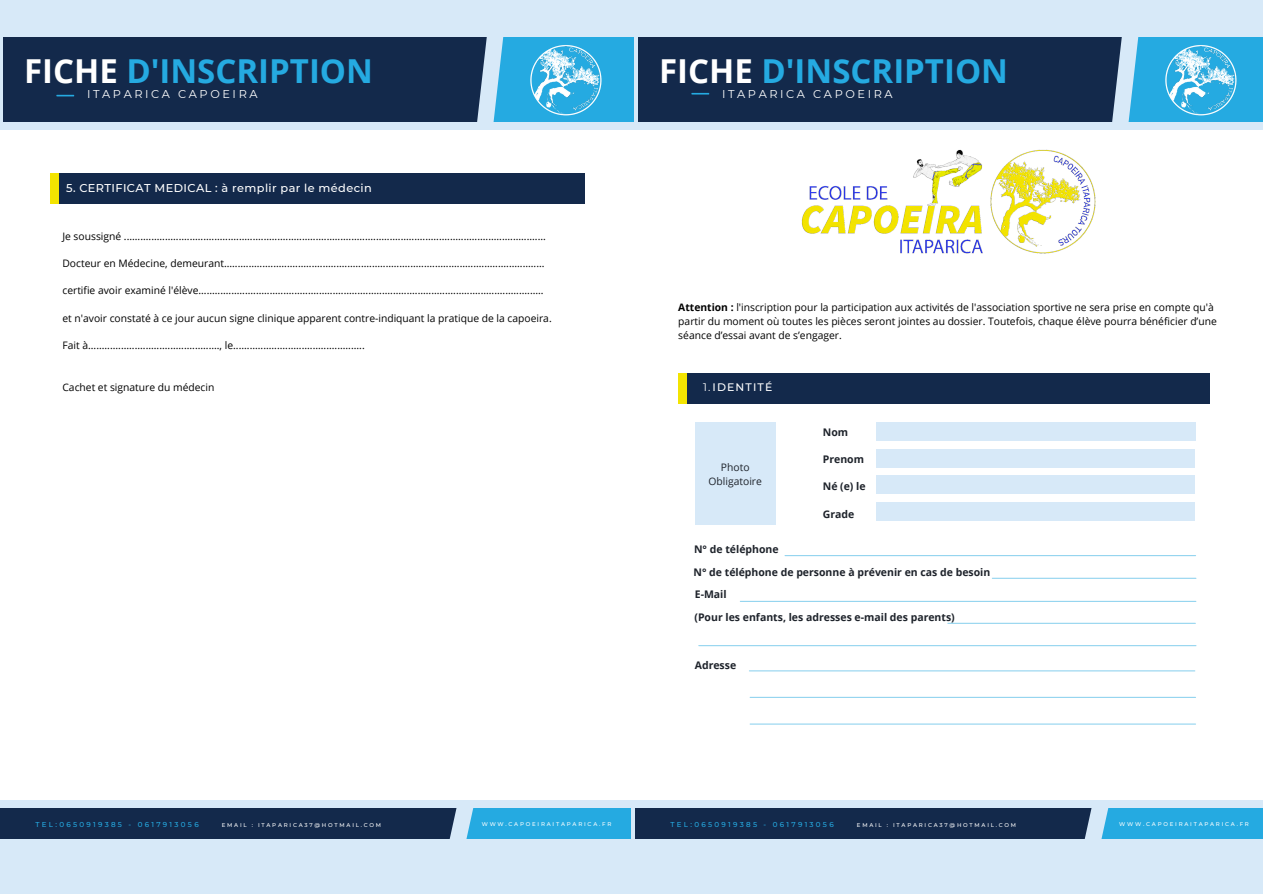
<style>
.page{position:relative;width:1263px;height:894px;background:#fff}
.page>*{position:absolute;margin:0;border:0;box-sizing:border-box;transform-origin:0 0}
.t1{font:700 33px "Open Sans";color:#25aae1}
.t2{font:11.4px "Montserrat";letter-spacing:.23em;color:#fff}
.t3{font:500 11.25px "Montserrat";letter-spacing:.035em;color:#fff}
.t4{font:500 10.95px "Montserrat";letter-spacing:.105em;color:#fff}
.t5{font:700 10.5px "Open Sans";color:#1e232b}
.t6{font:10.35px/14px "Open Sans";color:#000}
.t7{font:10.35px/14px "Open Sans";color:#1e232b;text-align:center}
.t8{font:500 7.05px "Montserrat";letter-spacing:.32em;color:#25aae1}
.t9{font:500 5.55px "Montserrat";letter-spacing:.32em;color:#fff}
.s1{color:#fff}
.s2{font-weight:700}
.s3{font-weight:400}
</style>
<div class="page">
<div style="left:0;top:0;width:636px;height:129px;background:#d7e9f8"></div>
<div style="left:3px;top:37px;width:487px;height:85px;background:#13294b"></div>
<svg style="left:57px;top:95px;width:17px;height:1px"></svg>
<hr style="left:749px;top:670px;width:446px;height:1px;background:#93d4ef">
<div style="left:678px;top:373px;width:13px;height:30px;background:#f3e401"></div>
<div style="left:687px;top:373px;width:522px;height:30px;background:#13294b"></div>
<div style="left:490px;top:37px;width:146px;height:85px;background:#25aae1"></div>
<svg style="left:467px;top:37px;width:48px;height:93px"></svg>
<img style="left:530px;top:45px;width:72px;height:71px">
<div style="left:876px;top:475px;width:318px;height:18px;background:#d7e9f8"></div>
<hr style="left:785px;top:555px;width:410px;height:1px;background:#93d4ef">
<hr style="left:992px;top:577px;width:204px;height:1px;background:#93d4ef">
<hr style="left:740px;top:600px;width:456px;height:1px;background:#93d4ef">
<hr style="left:948px;top:622px;width:247px;height:1px;background:#93d4ef">
<hr style="left:750px;top:723px;width:445px;height:1px;background:#93d4ef">
<hr style="left:750px;top:696px;width:445px;height:1px;background:#93d4ef">
<hr style="left:699px;top:645px;width:497px;height:1px;background:#93d4ef">
<div style="left:876px;top:502px;width:318px;height:18px;background:#d7e9f8"></div>
<div style="left:876px;top:449px;width:318px;height:18px;background:#d7e9f8"></div>
<div style="left:876px;top:422px;width:319px;height:18px;background:#d7e9f8"></div>
<div style="left:694px;top:422px;width:81px;height:103px;background:#d7e9f8"></div>
<div style="left:0;top:799px;width:632px;height:94px;background:#d7e9f8"></div>
<div style="left:0;top:808px;width:460px;height:30px;background:#13294b"></div>
<div style="left:458px;top:808px;width:174px;height:30px;background:#25aae1"></div>
<svg style="left:438px;top:799px;width:47px;height:40px"></svg>
<div style="left:634px;top:0;width:629px;height:129px;background:#d7e9f8"></div>
<div style="left:638px;top:37px;width:487px;height:85px;background:#13294b"></div>
<svg style="left:692px;top:93px;width:17px;height:1px"></svg>
<div style="left:1125px;top:37px;width:138px;height:85px;background:#25aae1"></div>
<svg style="left:1102px;top:37px;width:48px;height:93px"></svg>
<img style="left:1165px;top:45px;width:72px;height:71px">
<div style="left:631px;top:799px;width:632px;height:94px;background:#d7e9f8"></div>
<div style="left:635px;top:808px;width:460px;height:30px;background:#13294b"></div>
<div style="left:1093px;top:808px;width:170px;height:30px;background:#25aae1"></div>
<svg style="left:1073px;top:799px;width:47px;height:40px"></svg>
<div style="left:50px;top:174px;width:12px;height:30px;background:#f3e401"></div>
<div style="left:59px;top:174px;width:525px;height:30px;background:#13294b"></div>
<img style="left:801px;top:149px;width:295px;height:105px">
<h1 class="t1" style="left:24px;top:48px;width:351px"><span class="s1">FICHE</span> D'INSCRIPTION</h1>
<p class="t2" style="left:87px;top:87px;width:172px">ITAPARICA CAPOEIRA</p>
<p class="t3" style="left:66px;top:181px;width:307px">5. CERTIFICAT MEDICAL : à remplir par le médecin</p>
<p class="t6" style="left:62px;top:228px;width:485px">Je soussigné ..........................................................................................................................................................</p>
<p class="t6" style="left:62px;top:256px;width:484px">Docteur en Médecine, demeurant.....................................................................................................................</p>
<p class="t6" style="left:62px;top:283px;width:483px">certifie avoir examiné l'élève..............................................................................................................................</p>
<p class="t6" style="left:62px;top:311px;width:491px">et n'avoir constaté à ce jour aucun signe clinique apparent contre-indiquant la pratique de la capoeira.</p>
<p class="t6" style="left:62px;top:338px;width:304px">Fait à................................................, le................................................</p>
<p class="t6" style="left:62px;top:379px;width:153px">Cachet et signature du médecin</p>
<h1 class="t1" style="left:659px;top:48px;width:351px"><span class="s1">FICHE</span> D'INSCRIPTION</h1>
<p class="t2" style="left:722px;top:87px;width:172px">ITAPARICA CAPOEIRA</p>
<p class="t6" style="left:678px;top:300px;width:540px"><span class="s2">Attention :</span> l'inscription pour la participation aux activités de l'association sportive ne sera prise en compte qu'à partir du moment où toutes les pièces seront jointes au dossier. Toutefois, chaque élève pourra bénéficier d’une séance d’essai avant de s’engager.</p>
<p class="t4" style="left:703px;top:380px;width:71px"><span class="s3">1.</span>IDENTITÉ</p>
<p class="t7" style="left:708px;top:459px;width:55px">Photo<br>Obligatoire</p>
<p class="t5" style="left:823px;top:424px;width:27px">Nom</p>
<p class="t5" style="left:823px;top:451px;width:43px">Prenom</p>
<p class="t5" style="left:823px;top:479px;width:44px">Né (e) le</p>
<p class="t5" style="left:823px;top:506px;width:33px">Grade</p>
<p class="t5" style="left:694px;top:541px;width:86px">N° de téléphone</p>
<p class="t5" style="left:695px;top:587px;width:33px">E-Mail</p>
<p class="t5" style="left:693px;top:564px;width:298px">N° de téléphone de personne à prévenir en cas de besoin</p>
<p class="t5" style="left:694px;top:609px;width:262px">(Pour les enfants, les adresses e-mail des parents)</p>
<p class="t5" style="left:695px;top:657px;width:43px">Adresse</p>
<p class="t8" style="left:35px;top:820px;width:165px">TEL:0650919385 - 0617913056</p>
<p class="t9" style="left:222px;top:821px;width:161px">EMAIL : ITAPARICA37@HOTMAIL.COM</p>
<p class="t9" style="left:482px;top:820px;width:131px">WWW.CAPOEIRAITAPARICA.FR</p>
<p class="t8" style="left:670px;top:820px;width:165px">TEL:0650919385 - 0617913056</p>
<p class="t9" style="left:857px;top:821px;width:161px">EMAIL : ITAPARICA37@HOTMAIL.COM</p>
<p class="t9" style="left:1119px;top:820px;width:131px">WWW.CAPOEIRAITAPARICA.FR</p>
</div>
